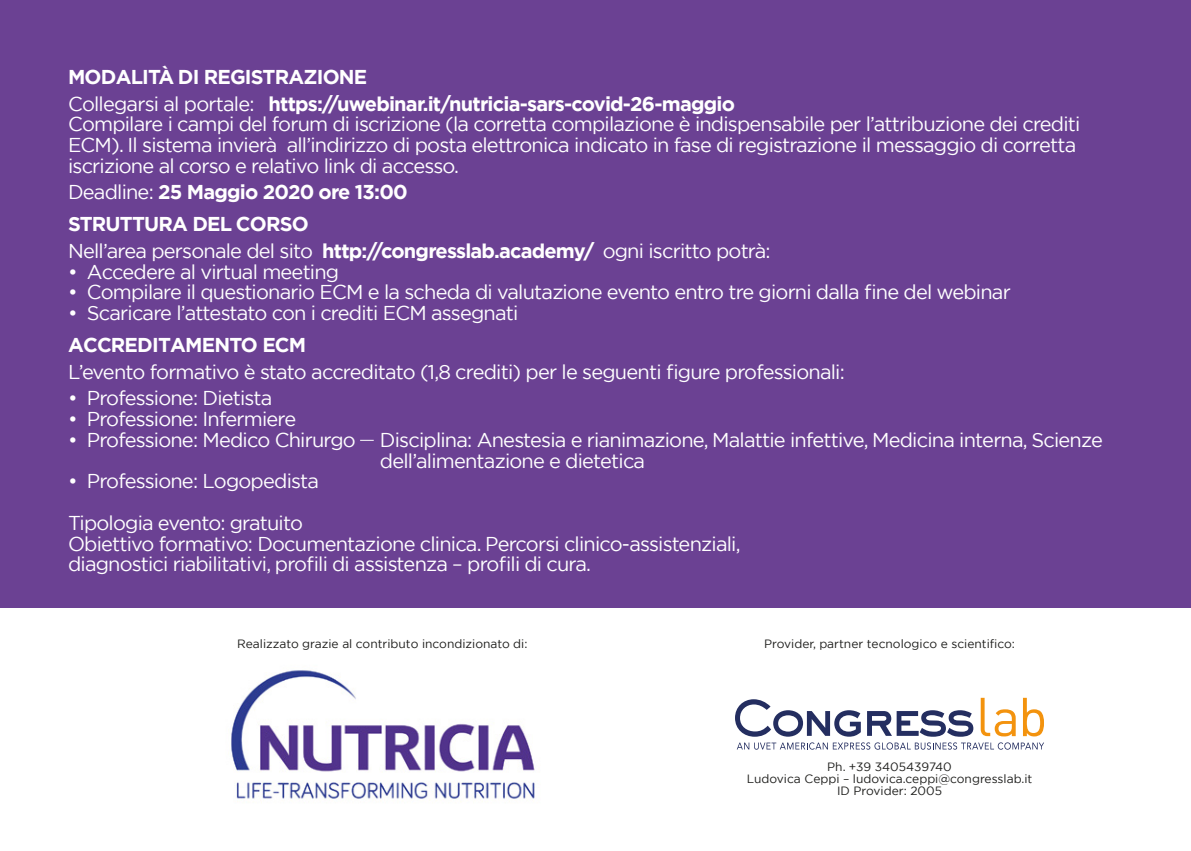
<style>
.page{position:relative;width:1191px;height:851px;background:#fff}
.page>*{position:absolute;margin:0;border:0;box-sizing:border-box;transform-origin:0 0}
.t1{font:20px/20.8px "Gotham";letter-spacing:-.04em;color:#fff}
.t2{font:700 20px/26.4px "Gotham";letter-spacing:-.04em;color:#fff}
.t3{font:12px/12px "Gotham";color:#1d1d1b;text-align:center}
.s1{font-weight:400}
.s2{font-weight:700}
</style>
<div class="page">
<div style="left:0;top:0;width:1191px;height:608px;background:#6b4193"></div>
<img style="left:231px;top:670px;width:304px;height:133px">
<svg style="left:360px;top:440px;width:14px;height:1px"></svg>
<svg style="left:980px;top:697px;width:35px;height:39px"></svg>
<svg style="left:1023px;top:697px;width:21px;height:39px"></svg>
<svg style="left:735px;top:699px;width:126px;height:37px"></svg>
<svg style="left:867px;top:710px;width:106px;height:26px"></svg>
<svg style="left:737px;top:742px;width:307px;height:7px"></svg>
<p class="t2" style="left:68px;top:64px;width:668px">MODALITÀ DI REGISTRAZIONE<br><span class="s1">Collegarsi al portale:</span> https://uwebinar.it/nutricia-sars-covid-26-maggio</p>
<p class="t1" style="left:68px;top:113px;width:1014px">Compilare i campi del forum di iscrizione (la corretta compilazione è indispensabile per l’attribuzione dei crediti<br>ECM). Il sistema invierà all’indirizzo di posta elettronica indicato in fase di registrazione il messaggio di corretta iscrizione al corso e relativo link di accesso.</p>
<p class="t2" style="left:68px;top:176px;width:341px;line-height:32px"><span class="s1">Deadline:</span> 25 Maggio 2020 ore 13:00<br>STRUTTURA DEL CORSO</p>
<p class="t1" style="left:68px;top:240px;width:704px">Nell’area personale del sito <span class="s2">http://congresslab.academy/</span> ogni iscritto potrà:</p>
<p class="t1" style="left:68px;top:261px;width:273px">• Accedere al virtual meeting</p>
<p class="t1" style="left:68px;top:281px;width:944px">• Compilare il questionario ECM e la scheda di valutazione evento entro tre giorni dalla fine del webinar</p>
<p class="t1" style="left:68px;top:302px;width:452px">• Scaricare l’attestato con i crediti ECM assegnati</p>
<p class="t2" style="left:68px;top:332px;width:240px">ACCREDITAMENTO ECM</p>
<p class="t1" style="left:68px;top:361px;width:778px">L’evento formativo è stato accreditato (1,8 crediti) per le seguenti figure professionali:</p>
<p class="t1" style="left:68px;top:387px;width:206px">• Professione: Dietista</p>
<p class="t1" style="left:68px;top:408px;width:230px">• Professione: Infermiere</p>
<p class="t1" style="left:380px;top:429px;width:724px;text-indent:-312px">• Professione: Medico Chirurgo Disciplina: Anestesia e rianimazione, Malattie infettive, Medicina interna, Scienze dell’alimentazione e dietetica</p>
<p class="t1" style="left:68px;top:460px;width:252px;line-height:41.6px">• Professione: Logopedista<br>Tipologia evento: gratuito</p>
<p class="t1" style="left:68px;top:532px;width:674px">Obiettivo formativo: Documentazione clinica. Percorsi clinico-assistenziali, diagnostici riabilitativi, profili di assistenza – profili di cura.</p>
<p class="t3" style="left:237px;top:637px;width:292px">Realizzato grazie al contributo incondizionato di:</p>
<p class="t3" style="left:764px;top:637px;width:252px">Provider, partner tecnologico e scientifico:</p>
<p class="t3" style="left:746px;top:760px;width:287px">Ph. +39 3405439740<br>Ludovica Ceppi – ludovica.ceppi@congresslab.it<br>ID Provider: 2005</p>
</div>
